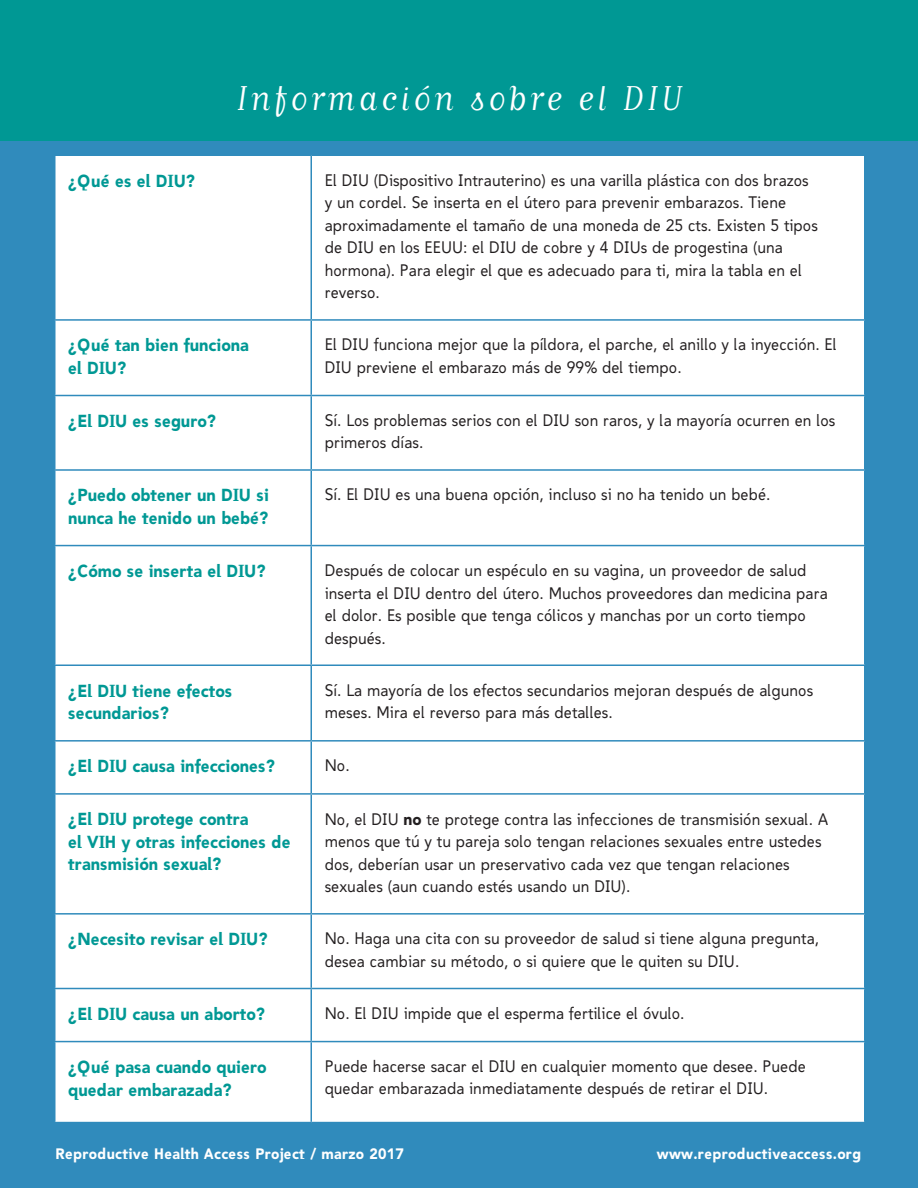
<style>
.page{position:relative;width:918px;height:1188px;background:#308bbc}
.page>*{position:absolute;margin:0;border:0;box-sizing:border-box;transform-origin:0 0}
.t1{font:40.5px "Matrix Script";letter-spacing:.07em;color:#fff}
.t2{font:700 17.25px/22.5px "Bawdy";color:#009894}
.t3{font:16.5px/22.5px "Bawdy";color:#231f20}
.t4{font:700 15px "Bawdy";letter-spacing:.02em;color:#fff}
.s1{font-weight:700}
</style>
<div class="page">
<div style="left:56px;top:156px;width:808px;height:966px;background:#fff"></div>
<hr style="left:310px;top:156px;width:2px;height:163px;background:#308bbc">
<hr style="left:54px;top:319px;width:257px;height:2px;background:#308bbc">
<hr style="left:311px;top:319px;width:555px;height:2px;background:#308bbc">
<hr style="left:310px;top:321px;width:2px;height:74px;background:#308bbc">
<hr style="left:54px;top:395px;width:257px;height:1px;background:#308bbc">
<hr style="left:311px;top:395px;width:555px;height:1px;background:#308bbc">
<hr style="left:310px;top:396px;width:2px;height:73px;background:#308bbc">
<hr style="left:54px;top:469px;width:257px;height:2px;background:#308bbc">
<hr style="left:311px;top:469px;width:555px;height:2px;background:#308bbc">
<hr style="left:310px;top:471px;width:2px;height:74px;background:#308bbc">
<hr style="left:54px;top:545px;width:257px;height:1px;background:#308bbc">
<hr style="left:311px;top:545px;width:555px;height:1px;background:#308bbc">
<hr style="left:310px;top:546px;width:2px;height:119px;background:#308bbc">
<hr style="left:54px;top:665px;width:257px;height:1px;background:#308bbc">
<hr style="left:311px;top:665px;width:555px;height:1px;background:#308bbc">
<hr style="left:310px;top:666px;width:2px;height:74px;background:#308bbc">
<hr style="left:54px;top:740px;width:257px;height:2px;background:#308bbc">
<hr style="left:311px;top:740px;width:555px;height:2px;background:#308bbc">
<hr style="left:310px;top:742px;width:2px;height:51px;background:#308bbc">
<hr style="left:54px;top:793px;width:257px;height:2px;background:#308bbc">
<hr style="left:311px;top:793px;width:555px;height:2px;background:#308bbc">
<hr style="left:310px;top:795px;width:2px;height:118px;background:#308bbc">
<hr style="left:54px;top:913px;width:257px;height:2px;background:#308bbc">
<hr style="left:311px;top:913px;width:555px;height:2px;background:#308bbc">
<hr style="left:310px;top:915px;width:2px;height:73px;background:#308bbc">
<hr style="left:54px;top:988px;width:257px;height:1px;background:#308bbc">
<hr style="left:311px;top:988px;width:555px;height:1px;background:#308bbc">
<hr style="left:310px;top:989px;width:2px;height:52px;background:#308bbc">
<hr style="left:54px;top:1041px;width:257px;height:1px;background:#308bbc">
<hr style="left:311px;top:1041px;width:555px;height:1px;background:#308bbc">
<hr style="left:310px;top:1042px;width:2px;height:80px;background:#308bbc">
<div style="left:0;top:0;width:918px;height:141px;background:#009894"></div>
<h1 class="t1" style="left:236px;top:78px;width:447px">Información sobre el DIU</h1>
<p class="t2" style="left:68px;top:169px;width:128px">¿Qué es el DIU?</p>
<p class="t3" style="left:325px;top:169px;width:495px">El DIU (Dispositivo Intrauterino) es una varilla plástica con dos brazos y un cordel. Se inserta en el útero para prevenir embarazos. Tiene aproximadamente el tamaño de una moneda de 25 cts. Existen 5 tipos de DIU en los EEUU: el DIU de cobre y 4 DIUs de progestina (una hormona). Para elegir el que es adecuado para ti, mira la tabla en el reverso.</p>
<p class="t2" style="left:68px;top:334px;width:182px">¿Qué tan bien funciona el DIU?</p>
<p class="t3" style="left:325px;top:334px;width:514px">El DIU funciona mejor que la píldora, el parche, el anillo y la inyección. El<br>DIU previene el embarazo más de 99% del tiempo.</p>
<p class="t2" style="left:68px;top:410px;width:149px">¿El DIU es seguro?</p>
<p class="t3" style="left:325px;top:409px;width:512px">Sí. Los problemas serios con el DIU son raros, y la mayoría ocurren en los primeros días.</p>
<p class="t2" style="left:68px;top:484px;width:202px">¿Puedo obtener un DIU si nunca he tenido un bebé?</p>
<p class="t3" style="left:325px;top:484px;width:447px">Sí. El DIU es una buena opción, incluso si no ha tenido un bebé.</p>
<p class="t2" style="left:68px;top:560px;width:199px">¿Cómo se inserta el DIU?</p>
<p class="t3" style="left:325px;top:559px;width:505px">Después de colocar un espéculo en su vagina, un proveedor de salud inserta el DIU dentro del útero. Muchos proveedores dan medicina para el dolor. Es posible que tenga cólicos y manchas por un corto tiempo después.</p>
<p class="t2" style="left:68px;top:679px;width:166px">¿El DIU tiene efectos secundarios?</p>
<p class="t3" style="left:325px;top:679px;width:490px">Sí. La mayoría de los efectos secundarios mejoran después de algunos meses. Mira el reverso para más detalles.</p>
<p class="t2" style="left:68px;top:755px;width:208px">¿El DIU causa infecciones?</p>
<p class="t3" style="left:325px;top:755px;width:26px">No.</p>
<p class="t2" style="left:68px;top:808px;width:224px">¿El DIU protege contra<br>el VIH y otras infecciones de transmisión sexual?</p>
<p class="t3" style="left:325px;top:808px;width:505px">No, el DIU <span class="s1">no</span> te protege contra las infecciones de transmisión sexual. A menos que tú y tu pareja solo tengan relaciones sexuales entre ustedes dos, deberían usar un preservativo cada vez que tengan relaciones sexuales (aun cuando estés usando un DIU).</p>
<p class="t2" style="left:68px;top:928px;width:201px">¿Necesito revisar el DIU?</p>
<p class="t3" style="left:325px;top:928px;width:496px">No. Haga una cita con su proveedor de salud si tiene alguna pregunta, desea cambiar su método, o si quiere que le quiten su DIU.</p>
<p class="t2" style="left:68px;top:1003px;width:198px">¿El DIU causa un aborto?</p>
<p class="t3" style="left:325px;top:1002px;width:361px">No. El DIU impide que el esperma fertilice el óvulo.</p>
<p class="t2" style="left:68px;top:1056px;width:200px">¿Qué pasa cuando quiero quedar embarazada?</p>
<p class="t3" style="left:325px;top:1055px;width:483px">Puede hacerse sacar el DIU en cualquier momento que desee. Puede quedar embarazada inmediatamente después de retirar el DIU.</p>
<p class="t4" style="left:56px;top:1145px;width:350px">Reproductive Health Access Project / marzo 2017</p>
<p class="t4" style="left:657px;top:1145px;width:206px">www.reproductiveaccess.org</p>
</div>
